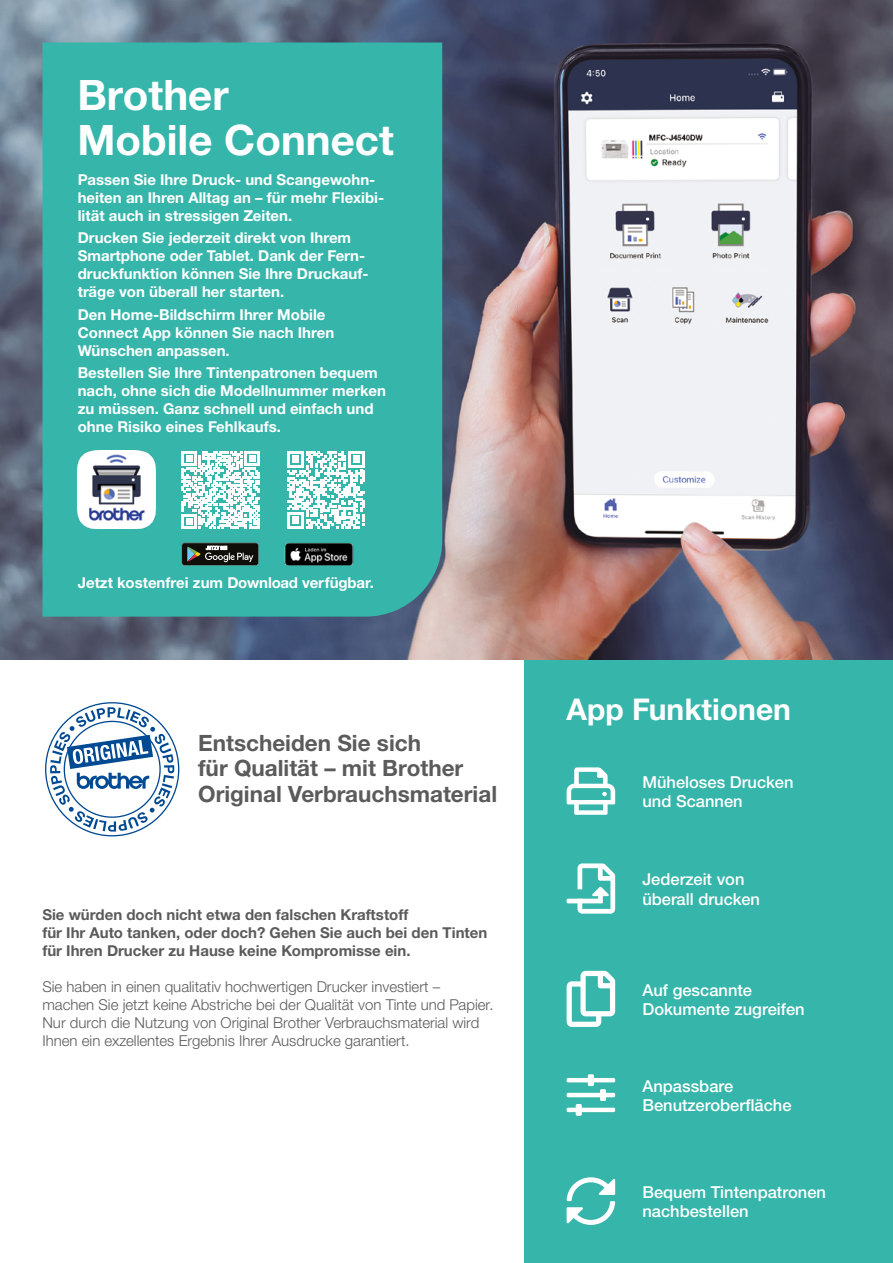
<style>
.page{position:relative;width:893px;height:1263px;background:#fff}
.page>*{position:absolute;margin:0;border:0;box-sizing:border-box;transform-origin:0 0}
.t1{font:700 42px/45px "Helvetica Neue LTW1 G";color:#fff}
.t2{font:700 30px "Helvetica Neue LTW1 G";color:#fff}
.t3{font:700 22.5px/25.5px "Helvetica Neue LTW1 G";color:#5c5b5b}
.t4{font:500 16.5px/19.5px "Helvetica Neue LTW1 G";color:#fff}
.t5{font:700 15px/18px "Helvetica Neue LTW1 G";color:#fff}
.t6{font:300 15px/18px "Helvetica Neue LTW1 G";color:#5c5b5b}
.t7{font:700 15px/18px "Helvetica Neue LTW1 G";color:#5c5b5b}
</style>
<div class="page">
<div style="left:524px;top:615px;width:369px;height:648px;background:#36b6aa"></div>
<img style="left:0;top:0;width:893px;height:660px">
<div style="left:43px;top:43px;width:399px;height:574px;background:#36b6aa"></div>
<svg style="left:182px;top:543px;width:77px;height:23px;background:#393d37"></svg>
<img style="left:78px;top:451px;width:77px;height:78px">
<svg style="left:182px;top:451px;width:78px;height:78px"></svg>
<svg style="left:287px;top:451px;width:78px;height:77px"></svg>
<svg style="left:45px;top:702px;width:134px;height:134px"></svg>
<svg style="left:567px;top:767px;width:48px;height:48px"></svg>
<svg style="left:567px;top:971px;width:48px;height:56px"></svg>
<svg style="left:567px;top:1177px;width:48px;height:48px"></svg>
<svg style="left:567px;top:1074px;width:48px;height:42px"></svg>
<svg style="left:567px;top:863px;width:48px;height:51px"></svg>
<img style="left:283px;top:543px;width:80px;height:23px">
<h1 class="t1" style="left:77px;top:72px;width:318px">Brother<br>Mobile Connect</h1>
<p class="t5" style="left:78px;top:171px;width:308px">Passen Sie Ihre Druck- und Scangewohn&shy;heiten an Ihren Alltag an – für mehr Flexibi&shy;lität auch in stressigen Zeiten.</p>
<p class="t5" style="left:78px;top:229px;width:292px">Drucken Sie jederzeit direkt von Ihrem Smartphone oder Tablet. Dank der Fern&shy;druckfunktion können Sie Ihre Druckauf&shy;träge von überall her starten.</p>
<p class="t5" style="left:78px;top:305px;width:258px">Den Home-Bildschirm Ihrer Mobile<br>Connect App können Sie nach Ihren<br>Wünschen anpassen.</p>
<p class="t5" style="left:78px;top:363px;width:310px">Bestellen Sie Ihre Tintenpatronen bequem nach, ohne sich die Modellnummer merken zu müssen. Ganz schnell und einfach und ohne Risiko eines Fehlkaufs.</p>
<p class="t5" style="left:78px;top:573px;width:298px">Jetzt kostenfrei zum Download verfügbar.</p>
<h3 class="t3" style="left:198px;top:730px;width:300px">Entscheiden Sie sich<br>für Qualität – mit Brother<br>Original Verbrauchsmaterial</h3>
<p class="t7" style="left:42px;top:906px;width:446px">Sie würden doch nicht etwa den falschen Kraftstoff<br>für Ihr Auto tanken, oder doch? Gehen Sie auch bei den Tinten für Ihren Drucker zu Hause keine Kompromisse ein.</p>
<p class="t6" style="left:42px;top:978px;width:453px">Sie haben in einen qualitativ hochwertigen Drucker investiert – machen Sie jetzt keine Abstriche bei der Qualität von Tinte und Papier.<br>Nur durch die Nutzung von Original Brother Verbrauchsmaterial wird Ihnen ein exzellentes Ergebnis Ihrer Ausdrucke garantiert.</p>
<h2 class="t2" style="left:567px;top:691px;width:226px">App Funktionen</h2>
<p class="t4" style="left:642px;top:772px;width:153px">Müheloses Drucken und Scannen</p>
<p class="t4" style="left:642px;top:870px;width:119px">Jederzeit von überall drucken</p>
<p class="t4" style="left:642px;top:980px;width:164px">Auf gescannte<br>Dokumente zugreifen</p>
<p class="t4" style="left:642px;top:1076px;width:151px">Anpassbare<br>Benutzeroberfläche</p>
<p class="t4" style="left:642px;top:1182px;width:185px">Bequem Tintenpatronen nachbestellen</p>
</div>
